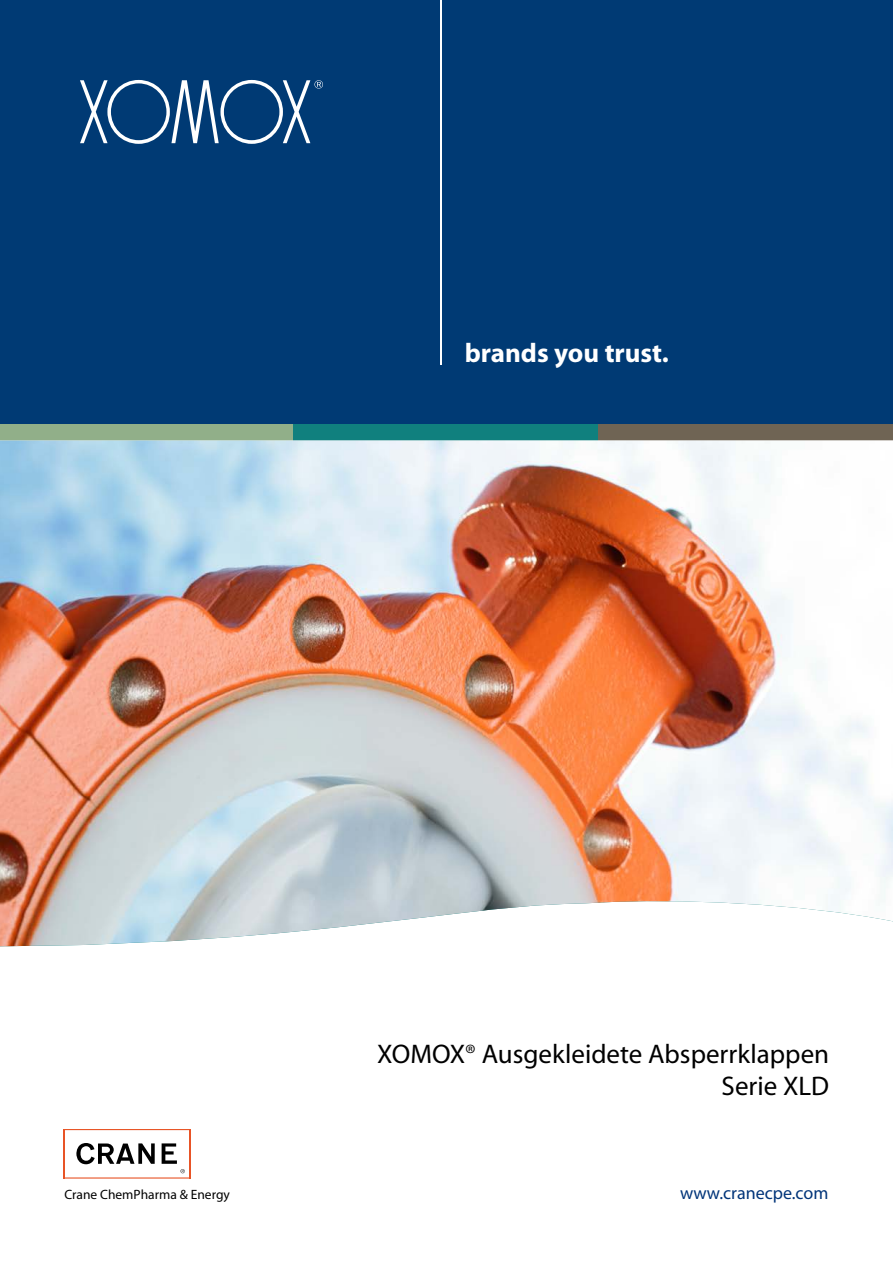
<style>
.page{position:relative;width:893px;height:1263px;background:#fff}
.page>*{position:absolute;margin:0;border:0;box-sizing:border-box;transform-origin:0 0}
.t1{font:27px/32.4px "Myriad";color:#000;text-align:right}
.t2{font:700 27px "Myriad";color:#fff}
.t3{font:18px "Myriad Pro";color:#003479}
.t4{font:13.5px "Myriad Pro";color:#000}
.s1{font-family:"Myriad Pro";font-weight:300}
</style>
<div class="page">
<div style="left:0;top:0;width:893px;height:424px;background:#003a74"></div>
<hr style="left:440px;top:0;width:1px;height:365px;background:#fff">
<div style="left:0;top:424px;width:293px;height:17px;background:#91af89"></div>
<div style="left:293px;top:424px;width:306px;height:17px;background:#10807e"></div>
<div style="left:599px;top:424px;width:294px;height:17px;background:#6f6454"></div>
<img style="left:0;top:441px;width:893px;height:505px">
<svg style="left:80px;top:80px;width:243px;height:64px"></svg>
<svg style="left:76px;top:1143px;width:79px;height:21px"></svg>
<hr style="left:64px;top:1177px;width:126px;height:1px;background:#e85426">
<hr style="left:189px;top:1129px;width:2px;height:49px;background:#e85426">
<hr style="left:63px;top:1129px;width:127px;height:1px;background:#e85426">
<hr style="left:63px;top:1129px;width:1px;height:49px;background:#e85426">
<svg style="left:162px;top:1143px;width:23px;height:30px"></svg>
<p class="t2" style="left:465px;top:339px;width:206px">brands you trust.</p>
<p class="t1" style="left:377px;top:1039px;width:453px">XOMOX<span class="s1">®</span> Ausgekleidete Absperrklappen<br>Serie XLD</p>
<p class="t4" style="left:64px;top:1186px;width:167px">Crane ChemPharma &amp; Energy</p>
<p class="t3" style="left:680px;top:1181px;width:150px">www.cranecpe.com</p>
</div>
